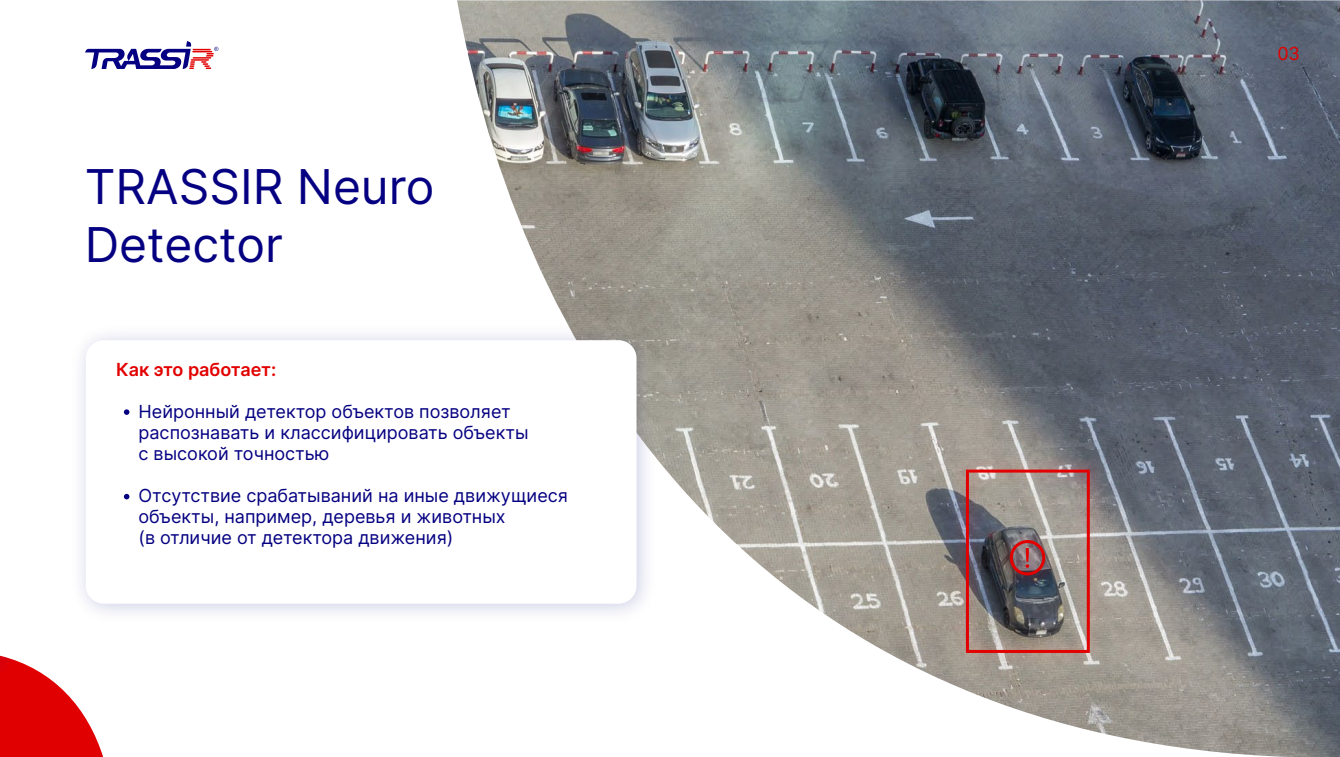
<style>
.page{position:relative;width:1340px;height:757px;background:#fff}
.page>*{position:absolute;margin:0;border:0;box-sizing:border-box;transform-origin:0 0}
.t1{font:48px/57.6px "Inter";color:#050081}
.t2{font:18px/21px "Inter";color:#050081}
.t3{font:600 18px "Inter";color:#e20000}
.t4{font:18px "Inter";color:#e20000}
</style>
<div class="page">
<img style="left:457px;top:0;width:882px;height:757px">
<svg style="left:85px;top:41px;width:133px;height:28px"></svg>
<svg style="left:0;top:656px;width:103px;height:101px"></svg>
<img style="left:81px;top:317px;width:583px;height:315px">
<div style="left:86px;top:340px;width:550px;height:264px;background:#fff;border-radius:18px"></div>
<svg style="left:124px;top:409px;width:5px;height:6px"></svg>
<svg style="left:124px;top:494px;width:5px;height:5px"></svg>
<img style="left:943px;top:447px;width:169px;height:228px">
<div style="left:965px;top:469px;width:124px;height:184px;border:3px solid #e20000"></div>
<img style="left:987px;top:517px;width:81px;height:81px">
<div style="left:1009px;top:540px;width:36px;height:35px;border:3px solid #e20000;border-radius:50%"></div>
<svg style="left:1025px;top:548px;width:4px;height:20px"></svg>
<h1 class="t1" style="left:85px;top:157px;width:351px">TRASSIR Neuro<br>Detector</h1>
<p class="t3" style="left:116px;top:356px;width:162px">Как это работает:</p>
<p class="t2" style="left:138px;top:400px;width:391px">Нейронный детектор объектов позволяет распознавать и классифицировать объекты с высокой точностью</p>
<p class="t2" style="left:138px;top:484px;width:431px">Отсутствие срабатываний на иные движущиеся объекты, например, деревья и животных<br>(в отличие от детектора движения)</p>
<p class="t4" style="left:1277px;top:40px;width:24px">03</p>
</div>
